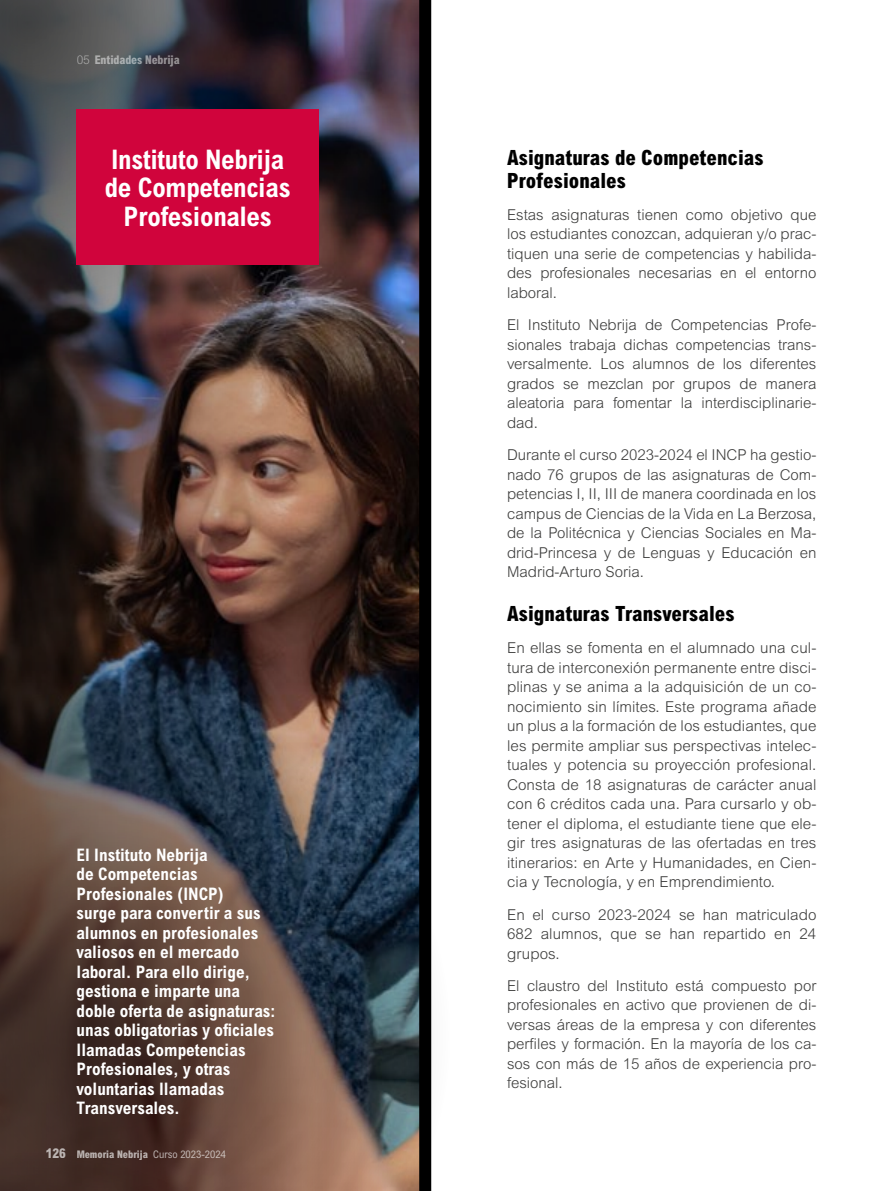
<style>
.page{position:relative;width:893px;height:1191px;background:#fff}
.page>*{position:absolute;margin:0;border:0;box-sizing:border-box;transform-origin:0 0}
.t1{font:700 condensed 27px/28.5px "Arial MT Pro";letter-spacing:-.01em;color:#fff;text-align:center}
.t2{font:800 condensed 21px/22.5px "Arial MT Pro";color:#000}
.t3{font:700 condensed 17.25px/19.5px "Arial MT Pro";color:#fff}
.t4{font:300 15px/19.5px "Arial MT Pro";color:#3c3c3b;text-align:justify}
.t5{font:800 condensed 12px "Arial MT Pro";letter-spacing:-.01em;color:#fff}
.t6{font:800 condensed 10.5px "Arial MT Pro";color:#fff}
.s1{font-weight:300;font-stretch:normal}
.s2{font-size:13.5px}
.s3{font-weight:400}
</style>
<div class="page">
<div style="left:419px;top:0;width:12px;height:1191px;background:#000"></div>
<img style="left:0;top:0;width:420px;height:1191px">
<div style="left:77px;top:109px;width:242px;height:156px;background:#d0043c"></div>
<p class="t5" style="left:77px;top:52px;width:105px"><span class="s1">05</span> Entidades Nebrija</p>
<h1 class="t1" style="left:105px;top:146px;width:187px">Instituto Nebrija de Competencias<br>Profesionales</h1>
<p class="t3" style="left:77px;top:846px;width:200px">El Instituto Nebrija<br>de Competencias<br>Profesionales (INCP)<br>surge para convertir a sus alumnos en profesionales valiosos en el mercado laboral. Para ello dirige, gestiona e imparte una doble oferta de asignaturas: unas obligatorias y oficiales llamadas Competencias<br>Profesionales, y otras voluntarias llamadas<br>Transversales.</p>
<p class="t6" style="left:46px;top:1147px;width:182px"><span class="s2">126</span> Memoria Nebrija <span class="s3">Curso 2023-2024</span></p>
<h2 class="t2" style="left:507px;top:147px;width:258px">Asignaturas de Competencias<br>Profesionales</h2>
<p class="t4" style="left:507px;top:205px;width:311px">Estas asignaturas tienen como objetivo que los estudiantes conozcan, adquieran y/o prac&shy;tiquen una serie de competencias y habilida&shy;des profesionales necesarias en el entorno laboral.</p>
<p class="t4" style="left:507px;top:315px;width:311px">El Instituto Nebrija de Competencias Profe&shy;sionales trabaja dichas competencias trans&shy;versalmente. Los alumnos de los diferentes grados se mezclan por grupos de manera aleatoria para fomentar la interdisciplinarie&shy;dad.</p>
<p class="t4" style="left:507px;top:445px;width:311px">Durante el curso 2023-2024 el INCP ha gestio&shy;nado 76 grupos de las asignaturas de Com&shy;petencias I, II, III de manera coordinada en los campus de Ciencias de la Vida en La Berzosa, de la Politécnica y Ciencias Sociales en Ma&shy;drid-Princesa y de Lenguas y Educación en Madrid-Arturo Soria.</p>
<h2 class="t2" style="left:507px;top:603px;width:229px">Asignaturas Transversales</h2>
<p class="t4" style="left:507px;top:638px;width:311px">En ellas se fomenta en el alumnado una cul&shy;tura de interconexión permanente entre disci&shy;plinas y se anima a la adquisición de un co&shy;nocimiento sin límites. Este programa añade un plus a la formación de los estudiantes, que les permite ampliar sus perspectivas intelec&shy;tuales y potencia su proyección profesional.<br>Consta de 18 asignaturas de carácter anual con 6 créditos cada una. Para cursarlo y ob&shy;tener el diploma, el estudiante tiene que ele&shy;gir tres asignaturas de las ofertadas en tres itinerarios: en Arte y Humanidades, en Cien&shy;cia y Tecnología, y en Emprendimiento.</p>
<p class="t4" style="left:507px;top:904px;width:311px">En el curso 2023-2024 se han matriculado 682 alumnos, que se han repartido en 24 grupos.</p>
<p class="t4" style="left:507px;top:976px;width:311px">El claustro del Instituto está compuesto por profesionales en activo que provienen de di&shy;versas áreas de la empresa y con diferentes perfiles y formación. En la mayoría de los ca&shy;sos con más de 15 años de experiencia pro&shy;fesional.</p>
</div>
